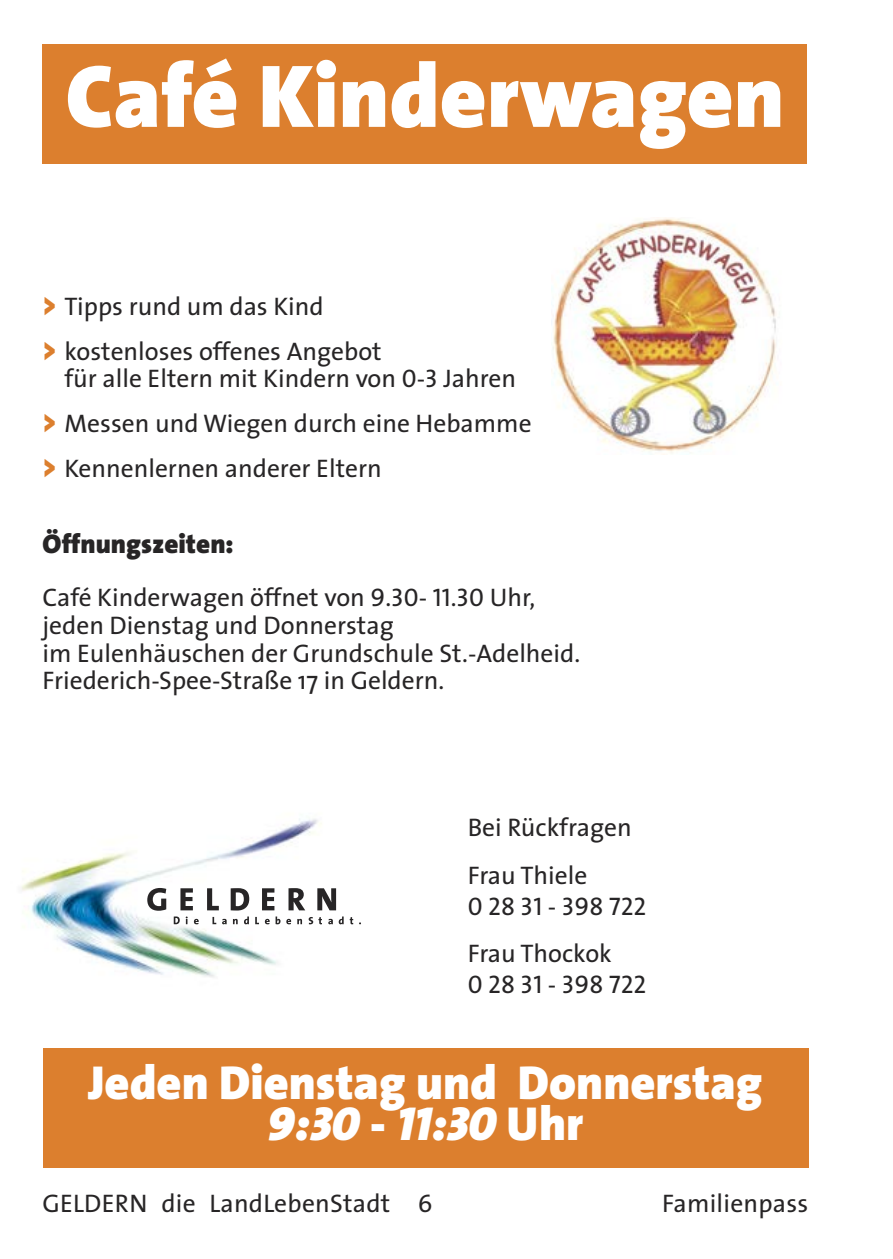
<style>
.page{position:relative;width:893px;height:1259px;background:#fff}
.page>*{position:absolute;margin:0;border:0;box-sizing:border-box;transform-origin:0 0}
.t1{font:900 90px "The Sans";color:#fff}
.t2{font:900 48px "The Sans";color:#fff}
.t3{font:italic 48px "The Sans Black Caps";color:#fff}
.t4{font:900 27px "The Sans";color:#272526}
.t5{font:25.5px/44.7px "The Sans";color:#272526}
.t6{font:25.5px "The Sans Caps";color:#272526}
.s1{font-family:"Interstate";font-weight:900;color:#dc7f2e}
.s2{font-family:"The Sans Caps"}
.s3{font-family:"The Sans"}
.s4{font-family:"The Sans";font-weight:900;font-style:normal}
</style>
<div class="page">
<img style="left:551px;top:217px;width:225px;height:236px">
<div style="left:43px;top:44px;width:764px;height:119px;background:#dc7f2e"></div>
<div style="left:43px;top:1048px;width:766px;height:120px;background:#dc7f2e"></div>
<img style="left:21px;top:819px;width:320px;height:158px">
<svg style="left:186px;top:916px;width:2px;height:8px"></svg>
<svg style="left:194px;top:919px;width:5px;height:5px"></svg>
<svg style="left:212px;top:917px;width:4px;height:7px"></svg>
<svg style="left:222px;top:919px;width:5px;height:5px"></svg>
<svg style="left:233px;top:919px;width:5px;height:5px"></svg>
<svg style="left:244px;top:916px;width:5px;height:8px"></svg>
<svg style="left:255px;top:917px;width:4px;height:7px"></svg>
<svg style="left:265px;top:919px;width:5px;height:5px"></svg>
<svg style="left:276px;top:916px;width:4px;height:8px"></svg>
<svg style="left:286px;top:919px;width:5px;height:5px"></svg>
<svg style="left:297px;top:919px;width:5px;height:5px"></svg>
<svg style="left:309px;top:917px;width:13px;height:7px"></svg>
<svg style="left:328px;top:919px;width:5px;height:5px"></svg>
<svg style="left:339px;top:916px;width:5px;height:8px"></svg>
<svg style="left:350px;top:917px;width:3px;height:7px"></svg>
<svg style="left:174px;top:916px;width:6px;height:8px"></svg>
<svg style="left:147px;top:888px;width:19px;height:22px"></svg>
<svg style="left:180px;top:888px;width:13px;height:22px"></svg>
<svg style="left:207px;top:888px;width:12px;height:22px"></svg>
<svg style="left:231px;top:888px;width:18px;height:22px"></svg>
<svg style="left:262px;top:888px;width:12px;height:22px"></svg>
<svg style="left:288px;top:888px;width:17px;height:22px"></svg>
<svg style="left:317px;top:888px;width:19px;height:22px"></svg>
<h1 class="t1" style="left:65px;top:61px;width:720px">Café Kinderwagen</h1>
<p class="t5" style="left:43px;top:286px;width:340px"><span class="s1">&gt;</span> Tipps rund um das Kind<br><span class="s1">&gt;</span> kostenloses offenes Angebot</p>
<p class="t5" style="left:43px;top:359px;width:490px;text-indent:21px">für alle Eltern mit Kindern von <span class="s2">0</span>-<span class="s2">3</span> Jahren <span class="s1">&gt;</span> Messen und Wiegen durch eine Hebamme <span class="s1">&gt;</span> Kennenlernen anderer Eltern</p>
<p class="t4" style="left:43px;top:533px;width:193px">Öffnungszeiten:</p>
<p class="t5" style="left:43px;top:586px;width:539px;line-height:27.6px">Café Kinderwagen öffnet von <span class="s2">9</span>.<span class="s2">30</span>- <span class="s2">11</span>.<span class="s2">30</span> Uhr, jeden Dienstag und Donnerstag<br>im Eulenhäuschen der Grundschule St.-Adelheid.<br>Friederich-Spee-Straße 17 in Geldern.</p>
<p class="t5" style="left:468px;top:806px;width:165px;line-height:47.7px">Bei Rückfragen<br>Frau Thiele</p>
<p class="t6" style="left:468px;top:897px;width:180px">0 28 31 <span class="s3">-</span> 398 722</p>
<p class="t5" style="left:468px;top:933px;width:146px">Frau Thockok</p>
<p class="t6" style="left:468px;top:975px;width:180px">0 28 31 <span class="s3">-</span> 398 722</p>
<h2 class="t2" style="left:88px;top:1064px;width:676px">Jeden Dienstag und Donnerstag</h2>
<h2 class="t3" style="left:267px;top:1107px;width:318px">9:30 - 11:30 <span class="s4">Uhr</span></h2>
<p class="t5" style="left:43px;top:1183px;width:391px">GELDERN die LandLebenStadt <span class="s2">6</span></p>
<p class="t5" style="left:662px;top:1183px;width:148px">Familienpass</p>
</div>
